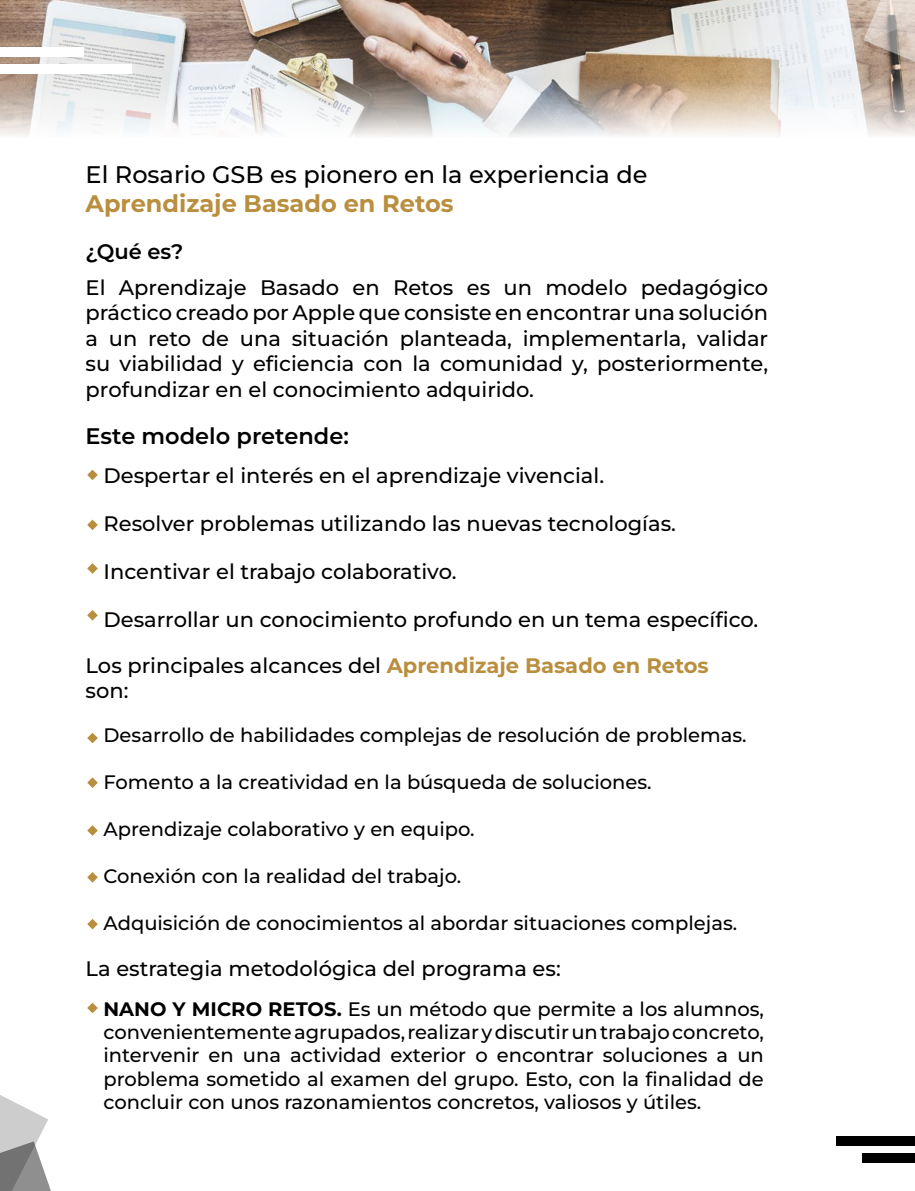
<style>
.page{position:relative;width:915px;height:1191px;background:#fff}
.page>*{position:absolute;margin:0;border:0;box-sizing:border-box;transform-origin:0 0}
.t1{font:500 24px "Montserrat";color:#000}
.t2{font:700 24px "Montserrat";color:#b98e3e}
.t3{font:600 22.5px "Montserrat";color:#000}
.t4{font:500 21px/25.5px "Montserrat";color:#000;text-align:justify}
.t5{font:600 21px "Montserrat";color:#000}
.t6{font:500 19.5px/23.4px "Montserrat";color:#000;text-align:justify}
.s1{font-weight:700;color:#b98e3e}
.s2{font-weight:700}
</style>
<div class="page">
<img style="left:0;top:0;width:914px;height:136px">
<svg style="left:0;top:1095px;width:51px;height:96px"></svg>
<div style="left:0;top:64px;width:131px;height:9px;background:#fff"></div>
<div style="left:0;top:48px;width:84px;height:9px;background:#fff"></div>
<div style="left:836px;top:1136px;width:78px;height:10px;background:#000"></div>
<div style="left:862px;top:1153px;width:52px;height:9px;background:#000"></div>
<svg style="left:813px;top:0;width:101px;height:94px"></svg>
<svg style="left:87px;top:1002px;width:11px;height:11px"></svg>
<svg style="left:87px;top:469px;width:11px;height:11px"></svg>
<svg style="left:87px;top:519px;width:11px;height:11px"></svg>
<svg style="left:87px;top:563px;width:11px;height:11px"></svg>
<svg style="left:87px;top:610px;width:11px;height:10px"></svg>
<svg style="left:87px;top:732px;width:11px;height:11px"></svg>
<svg style="left:87px;top:777px;width:11px;height:11px"></svg>
<svg style="left:87px;top:825px;width:11px;height:11px"></svg>
<svg style="left:87px;top:872px;width:11px;height:10px"></svg>
<svg style="left:87px;top:919px;width:11px;height:10px"></svg>
<p class="t1" style="left:86px;top:157px;width:563px">El Rosario GSB es pionero en la experiencia de</p>
<p class="t2" style="left:86px;top:186px;width:369px">Aprendizaje Basado en Retos</p>
<p class="t5" style="left:86px;top:236px;width:99px">¿Qué es?</p>
<p class="t4" style="left:86px;top:273px;width:683px">El Aprendizaje Basado en Retos es un modelo pedagógico práctico creado por Apple que consiste en encontrar una solución a un reto de una situación planteada, implementarla, validar su viabilidad y eficiencia con la comunidad y, posteriormente, profundizar en el conocimiento adquirido.</p>
<p class="t3" style="left:86px;top:420px;width:264px">Este modelo pretende:</p>
<p class="t4" style="left:103px;top:462px;width:502px">Despertar el interés en el aprendizaje vivencial.</p>
<p class="t4" style="left:103px;top:510px;width:573px">Resolver problemas utilizando las nuevas tecnologías.</p>
<p class="t4" style="left:103px;top:558px;width:354px">Incentivar el trabajo colaborativo.</p>
<p class="t4" style="left:103px;top:606px;width:656px">Desarrollar un conocimiento profundo en un tema específico.</p>
<p class="t4" style="left:86px;top:652px;width:624px">Los principales alcances del <span class="s1">Aprendizaje Basado en Retos </span>son:</p>
<p class="t6" style="left:103px;top:723px;width:644px">Desarrollo de habilidades complejas de resolución de problemas.</p>
<p class="t6" style="left:103px;top:770px;width:549px">Fomento a la creatividad en la búsqueda de soluciones.</p>
<p class="t6" style="left:103px;top:816px;width:372px">Aprendizaje colaborativo y en equipo.</p>
<p class="t6" style="left:103px;top:863px;width:359px">Conexión con la realidad del trabajo.</p>
<p class="t6" style="left:103px;top:910px;width:635px">Adquisición de conocimientos al abordar situaciones complejas.</p>
<p class="t4" style="left:86px;top:954px;width:476px">La estrategia metodológica del programa es:</p>
<p class="t6" style="left:103px;top:996px;width:661px"><span class="s2">NANO Y MICRO RETOS.</span> Es un método que permite a los alumnos, convenientemente agrupados, realizar y discutir un trabajo concreto, intervenir en una actividad exterior o encontrar soluciones a un problema sometido al examen del grupo. Esto, con la finalidad de concluir con unos razonamientos concretos, valiosos y útiles.</p>
</div>
